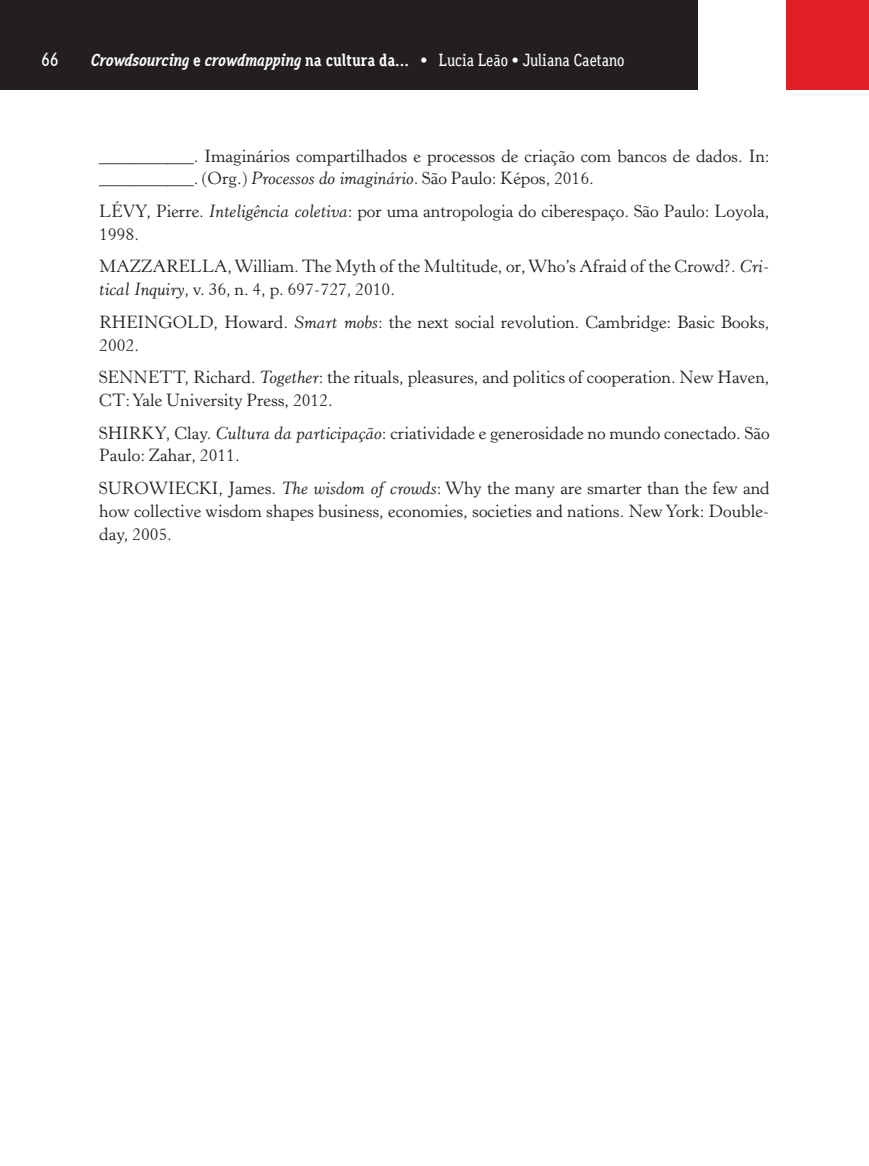
<style>
.page{position:relative;width:869px;height:1166px;background:#fff}
.page>*{position:absolute;margin:0;border:0;box-sizing:border-box;transform-origin:0 0}
.t1{font:500 19.25px "Aaux Office";color:#fff}
.t2{font:17.5px/22.8px "Horley Old Style";color:#231f20}
.t3{font:italic 700 17.5px "Aaux Office";color:#fff}
.s1{font-style:normal}
.s2{font-weight:500;font-style:normal}
.s3{font-style:italic}
</style>
<div class="page">
<div style="left:785px;top:0;width:83px;height:90px;background:#e41e25"></div>
<div style="left:0;top:0;width:697px;height:89px;background:#231f20"></div>
<p class="t1" style="left:42px;top:48px;width:19px">66</p>
<p class="t3" style="left:91px;top:49px;width:535px">Crowdsourcing <span class="s1">e</span> crowdmapping <span class="s1">na cultura da...</span> <span class="s2">• Lucia Leão • Juliana Caetano</span></p>
<p class="t2" style="left:99px;top:145px;width:671px">___________. Imaginários compartilhados e processos de criação com bancos de dados. In: ___________. (Org.) <span class="s3">Processos do imaginário</span>. São Paulo: Képos, 2016.</p>
<p class="t2" style="left:99px;top:200px;width:671px">LÉVY, Pierre. <span class="s3">Inteligência coletiva</span>: por uma antropologia do ciberespaço. São Paulo: Loyola,<br>1998.</p>
<p class="t2" style="left:99px;top:256px;width:671px">MAZZARELLA, William. The Myth of the Multitude, or, Who’s Afraid of the Crowd?. <span class="s3">Cri&shy;tical Inquiry</span>, v. 36, n. 4, p. 697-727, 2010.</p>
<p class="t2" style="left:99px;top:311px;width:671px">RHEINGOLD, Howard. <span class="s3">Smart mobs</span>: the next social revolution. Cambridge: Basic Books,<br>2002.</p>
<p class="t2" style="left:99px;top:366px;width:671px">SENNETT, Richard. <span class="s3">Together</span>: the rituals, pleasures, and politics of cooperation. New Haven,<br>CT: Yale University Press, 2012.</p>
<p class="t2" style="left:99px;top:422px;width:671px">SHIRKY, Clay. <span class="s3">Cultura da participação</span>: criatividade e generosidade no mundo conectado. São<br>Paulo: Zahar, 2011.</p>
<p class="t2" style="left:99px;top:477px;width:671px;text-align:justify">SUROWIECKI, James. <span class="s3">The wisdom of crowds</span>: Why the many are smarter than the few and how collective wisdom shapes business, economies, societies and nations. New York: Double&shy;day, 2005.</p>
</div>
